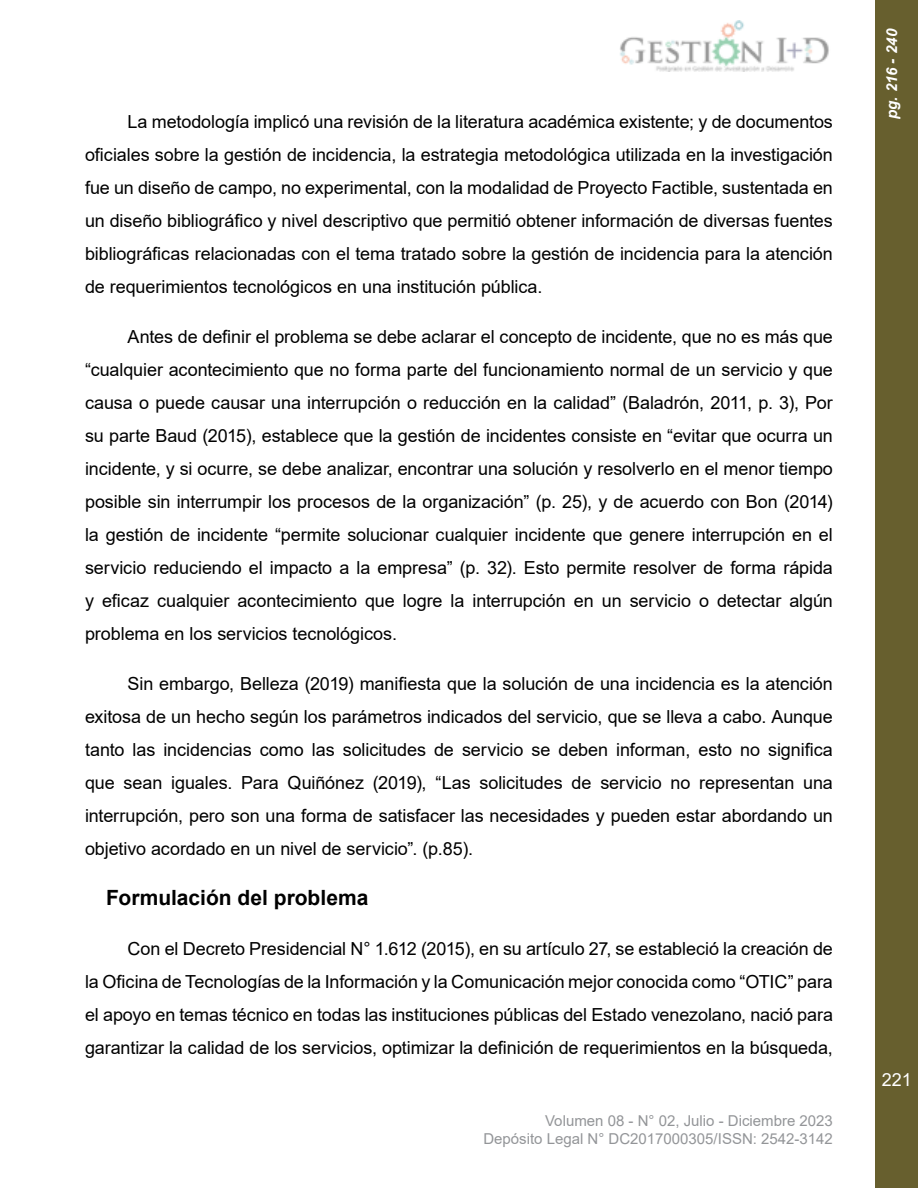
<style>
.page{position:relative;width:918px;height:1188px;background:#fff}
.page>*{position:absolute;margin:0;border:0;box-sizing:border-box;transform-origin:0 0}
.t1{font:700 21px "Arial";color:#000}
.t2{font:18px/33px "Arial";letter-spacing:-.005em;color:#000;text-align:justify}
.t3{font:18px "Arial";color:#fff}
.t4{font:15px/18px "Arial";color:#939598;text-align:right}
.t5{font:italic 700 15px "Arial";color:#fff}
</style>
<div class="page">
<div style="left:876px;top:0;width:42px;height:1188px;background:#675f2e"></div>
<img style="left:620px;top:21px;width:209px;height:51px">
<p class="t2" style="left:85px;top:105px;width:749px;text-indent:43px">La metodología implicó una revisión de la literatura académica existente; y de documentos oficiales sobre la gestión de incidencia, la estrategia metodológica utilizada en la investigación fue un diseño de campo, no experimental, con la modalidad de Proyecto Factible, sustentada en un diseño bibliográfico y nivel descriptivo que permitió obtener información de diversas fuentes bibliográficas relacionadas con el tema tratado sobre la gestión de incidencia para la atención de requerimientos tecnológicos en una institución pública.</p>
<p class="t2" style="left:85px;top:320px;width:749px;text-indent:43px">Antes de definir el problema se debe aclarar el concepto de incidente, que no es más que “cualquier acontecimiento que no forma parte del funcionamiento normal de un servicio y que causa o puede causar una interrupción o reducción en la calidad” (Baladrón, 2011, p. 3), Por su parte Baud (2015), establece que la gestión de incidentes consiste en “evitar que ocurra un incidente, y si ocurre, se debe analizar, encontrar una solución y resolverlo en el menor tiempo posible sin interrumpir los procesos de la organización” (p. 25), y de acuerdo con Bon (2014) la gestión de incidente “permite solucionar cualquier incidente que genere interrupción en el servicio reduciendo el impacto a la empresa” (p. 32). Esto permite resolver de forma rápida y eficaz cualquier acontecimiento que logre la interrupción en un servicio o detectar algún problema en los servicios tecnológicos.</p>
<p class="t2" style="left:85px;top:667px;width:749px;text-indent:43px">Sin embargo, Belleza (2019) manifiesta que la solución de una incidencia es la atención exitosa de un hecho según los parámetros indicados del servicio, que se lleva a cabo. Aunque tanto las incidencias como las solicitudes de servicio se deben informan, esto no significa que sean iguales. Para Quiñónez (2019), “Las solicitudes de servicio no representan una interrupción, pero son una forma de satisfacer las necesidades y pueden estar abordando un objetivo acordado en un nivel de servicio”. (p.85).</p>
<p class="t1" style="left:106px;top:883px;width:264px">Formulación del problema</p>
<p class="t2" style="left:85px;top:932px;width:749px;text-indent:43px">Con el Decreto Presidencial N° 1.612 (2015), en su artículo 27, se estableció la creación de la Oficina de Tecnologías de la Información y la Comunicación mejor conocida como “OTIC” para el apoyo en temas técnico en todas las instituciones públicas del Estado venezolano, nació para garantizar la calidad de los servicios, optimizar la definición de requerimientos en la búsqueda,</p>
<p class="t4" style="left:483px;top:1112px;width:351px">Volumen 08 - N° 02, Julio - Diciembre 2023<br>Depósito Legal N° DC2017000305/ISSN: 2542-3142</p>
<p class="t5" style="left:882px;top:119px;width:92px;rotate:-90deg">pg. 216 - 240</p>
<p class="t3" style="left:882px;top:1068px;width:32px">221</p>
</div>
